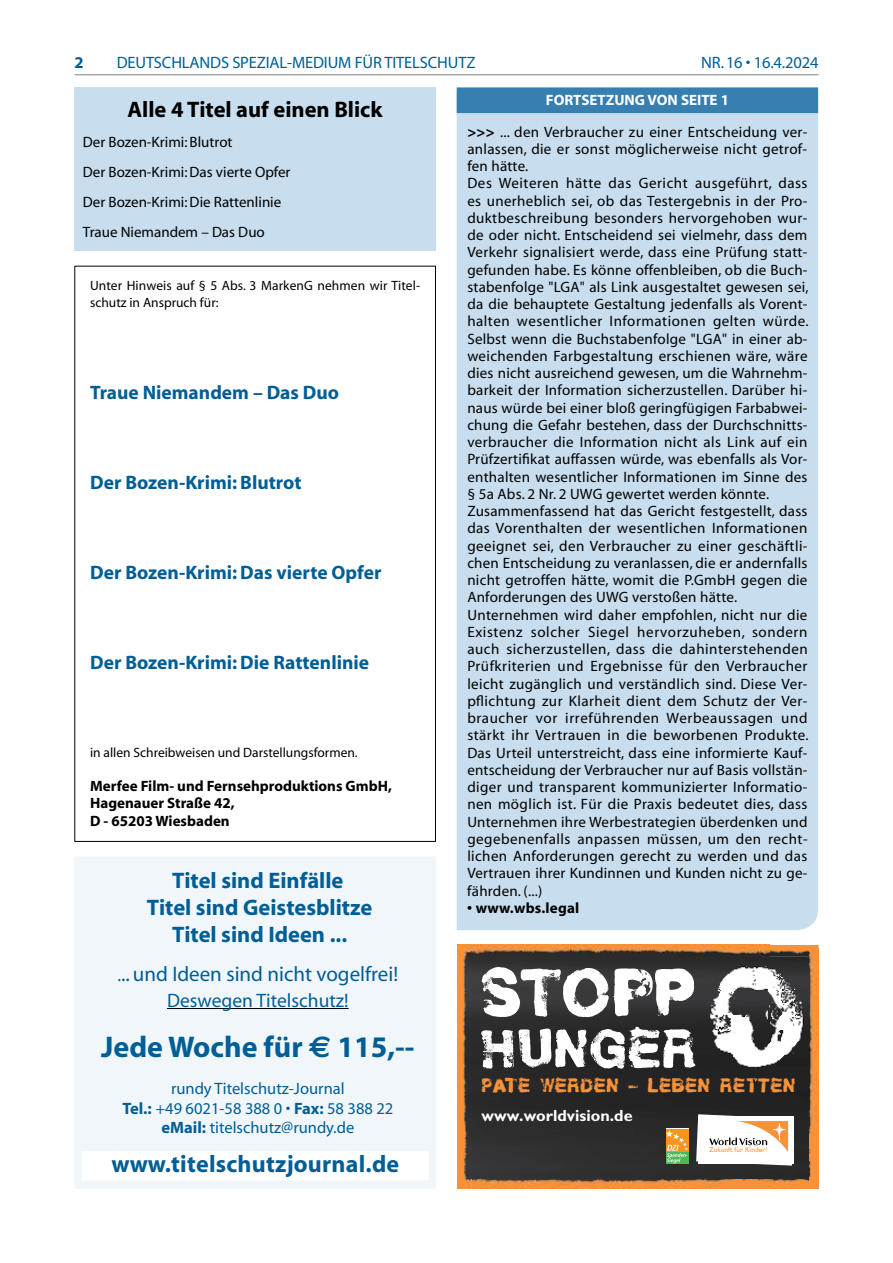
<style>
.page{position:relative;width:893px;height:1263px;background:#fff}
.page>*{position:absolute;margin:0;border:0;box-sizing:border-box;transform-origin:0 0}
.t1{font:64.65px "Helveticrap";color:#fff}
.t2{font:53.55px "Helveticrap";color:#fff}
.t3{font:700 30px "Myriad";color:#005e96}
.t4{font:700 24px "Myriad";letter-spacing:.01em;color:#005e96}
.t5{font:700 22.5px/27px "Myriad";color:#005e96;text-align:center}
.t6{font:700 22.5px "Myriad";color:#000}
.t7{font:21px "Myriad";color:#005e96}
.t8{font:700 19.5px "Myriad";color:#005e96}
.t9{font:19.5px "Myriad";color:#005e96}
.t10{font:19.35px "Helveticrap";color:#f79239}
.t11{font:16.5px/19.5px "Myriad";letter-spacing:-.01em;color:#005e96;text-align:center}
.t12{font:700 16.5px "Myriad";color:#005e96}
.t13{font:700 16.2px "Gill Sans";color:#fff}
.t14{font:15px/17.2px "Myriad";letter-spacing:.02em;color:#000}
.t15{font:15px/30px "Myriad";color:#000}
.t16{font:700 15px/17.2px "Myriad";color:#000}
.t17{font:700 15px "Myriad";color:#fff}
.t18{font:13.5px/17.2px "Myriad";letter-spacing:.005em;color:#000}
.t19{font:7.2px "Gill Sans";letter-spacing:.005em;color:#f79239}
.s1{font-weight:700}
.s2{font-size:18px}
.s3{font-family:"Euro Sans"}
</style>
<div class="page">
<hr style="left:74px;top:74px;width:744px;height:1px;background:#808285">
<img style="left:457px;top:957px;width:353px;height:231px">
<div style="left:666px;top:1129px;width:23px;height:23px;background:#f7941e"></div>
<div style="left:666px;top:1152px;width:23px;height:12px;background:#4eb857"></div>
<svg style="left:666px;top:1130px;width:22px;height:33px"></svg>
<svg style="left:696px;top:1114px;width:98px;height:51px"></svg>
<img style="left:810px;top:957px;width:9px;height:222px">
<img style="left:457px;top:945px;width:362px;height:12px">
<svg style="left:810px;top:948px;width:9px;height:9px"></svg>
<svg style="left:810px;top:1179px;width:9px;height:9px"></svg>
<img style="left:708px;top:965px;width:97px;height:104px">
<div style="left:74px;top:87px;width:362px;height:164px;background:#c8dded"></div>
<div style="left:457px;top:113px;width:361px;height:817px;background:#c8dded"></div>
<div style="left:457px;top:88px;width:360px;height:24px;background:#367fb0"></div>
<div style="left:457px;top:87px;width:361px;height:26px;border:2px solid #367fb0"></div>
<div style="left:74px;top:857px;width:362px;height:331px;background:#f1f6fa"></div>
<hr style="left:167px;top:1008px;width:182px;height:1px;background:#000">
<div style="left:81px;top:1150px;width:348px;height:31px;background:#fff;border:1px solid #f1f6fa"></div>
<p class="t12" style="left:74px;top:54px;width:11px">2</p>
<p class="t11" style="left:117px;top:53px;width:358px">Deutschlands Spezial-Medium für Titelschutz</p>
<p class="t11" style="left:701px;top:53px;width:119px">N r. 16 • 16.4.2024</p>
<p class="t17" style="left:546px;top:93px;width:185px">Fortsetzung von Seite 1</p>
<h3 class="t6" style="left:128px;top:98px;width:256px">Alle 4 Titel auf einen Blick</h3>
<p class="t15" style="left:83px;top:127px;width:209px">Der Bozen-Krimi: Blutrot<br>Der Bozen-Krimi: Das vierte Opfer<br>Der Bozen-Krimi: Die Rattenlinie<br>Traue Niemandem – Das Duo</p>
<p class="t14" style="left:467px;top:124px;width:343px"><span class="s1">&gt;&gt;&gt;</span> ... den Verbraucher zu einer Entscheidung ver&shy;anlassen, die er sonst möglicherweise nicht getrof&shy;fen hätte.<br>Des Weiteren hätte das Gericht ausgeführt, dass es unerheblich sei, ob das Testergebnis in der Pro&shy;duktbeschreibung besonders hervorgehoben wur&shy;de oder nicht. Entscheidend sei vielmehr, dass dem Verkehr signalisiert werde, dass eine Prüfung statt&shy;gefunden habe. Es könne offenbleiben, ob die Buch&shy;stabenfolge "LGA" als Link ausgestaltet gewesen sei, da die behauptete Gestaltung jedenfalls als Vorent&shy;halten wesentlicher Informationen gelten würde.<br>Selbst wenn die Buchstabenfolge "LGA" in einer ab&shy;weichenden Farbgestaltung erschienen wäre, wäre dies nicht ausreichend gewesen, um die Wahrnehm&shy;barkeit der Information sicherzustellen. Darüber hi&shy;naus würde bei einer bloß geringfügigen Farbabwei&shy;chung die Gefahr bestehen, dass der Durchschnitts&shy;verbraucher die Information nicht als Link auf ein Prüfzertifikat auffassen würde, was ebenfalls als Vor&shy;enthalten wesentlicher Informationen im Sinne des § 5a Abs. 2 Nr. 2 UWG</p>
<p class="t18" style="left:90px;top:277px;width:332px">Unter Hinweis auf § 5 Abs. 3 MarkenG nehmen wir Titel&shy;schutz in Anspruch für:</p>
<h3 class="t8" style="left:90px;top:382px;width:251px">Traue Niemandem – Das Duo</h3>
<h3 class="t8" style="left:90px;top:472px;width:213px">Der Bozen-Krimi: Blutrot</h3>
<p class="t14" style="left:467px;top:486px;width:342px;text-indent:139px">gewertet werden könnte.<br>Zusammenfassend hat das Gericht festgestellt, dass das Vorenthalten der wesentlichen Informationen geeignet sei, den Verbraucher zu einer geschäftli&shy;chen Entscheidung zu veranlassen, die er andernfalls nicht getroffen hätte, womit die P.GmbH gegen die Anforderungen des UWG</p>
<h3 class="t8" style="left:90px;top:562px;width:293px">Der Bozen-Krimi: Das vierte Opfer</h3>
<p class="t14" style="left:467px;top:589px;width:343px;text-indent:165px">verstoßen hätte.<br>Unternehmen wird daher empfohlen, nicht nur die Existenz solcher Siegel hervorzuheben, sondern auch sicherzustellen, dass die dahinterstehenden Prüfkriterien und Ergebnisse für den Verbraucher leicht zugänglich und verständlich sind. Diese Ver&shy;pflichtung zur Klarheit dient dem Schutz der Ver&shy;braucher vor irreführenden Werbeaussagen und stärkt ihr Vertrauen in die beworbenen Produkte.<br>Das Urteil unterstreicht, dass eine informierte Kauf&shy;entscheidung der Verbraucher nur auf Basis vollstän&shy;diger und transparent kommunizierter Informatio&shy;nen möglich ist. Für die Praxis bedeutet dies, dass Unternehmen ihre Werbestrategien überdenken und gegebenenfalls anpassen müssen, um den recht&shy;lichen Anforderungen gerecht zu werden und das Vertrauen ihrer Kundinnen und Kunden nicht zu ge&shy;fährden. (...)</p>
<p class="t16" style="left:467px;top:900px;width:114px">• www.wbs.legal</p>
<h3 class="t8" style="left:90px;top:652px;width:281px">Der Bozen-Krimi: Die Rattenlinie</h3>
<p class="t18" style="left:90px;top:744px;width:269px">in allen Schreibweisen und Darstellungsformen.</p>
<p class="t16" style="left:90px;top:778px;width:303px">Merfee Film- und Fernsehproduktions GmbH,<br>Hagenauer Straße 42,<br>D - 65203 Wiesbaden</p>
<h3 class="t5" style="left:147px;top:867px;width:227px">Titel sind Einfälle<br>Titel sind Geistesblitze<br>Titel sind Ideen ...</h3>
<h3 class="t7" style="left:117px;top:964px;width:282px"><span class="s2">.</span>.. und Ideen sind nicht vogelfrei!</h3>
<h3 class="t9" style="left:167px;top:990px;width:183px">Deswegen Titelschutz!</h3>
<h3 class="t3" style="left:101px;top:1031px;width:315px">Jede Woche für <span class="s3">E</span> 115,--</h3>
<p class="t11" style="left:122px;top:1080px;width:273px">rundy Titelschutz-Journal<br><span class="s1">Tel.:</span> +49 6021-58 388 0 • <span class="s1">Fax:</span> 58 388 22 <span class="s1">eMail:</span> titelschutz@rundy.de</p>
<h3 class="t4" style="left:111px;top:1152px;width:289px">www.titelschutzjournal.de</h3>
<h1 class="t1" style="left:479px;top:950px;width:219px">STOPP</h1>
<h2 class="t2" style="left:479px;top:1014px;width:219px">HUNGER</h2>
<p class="t10" style="left:481px;top:1073px;width:316px">PATE WERDEN – LEBEN RETTEN</p>
<p class="t13" style="left:481px;top:1106px;width:153px">www.worldvision.de</p>
<p class="t19" style="left:709px;top:1146px;width:60px">Zukunft für Kinder!</p>
</div>
